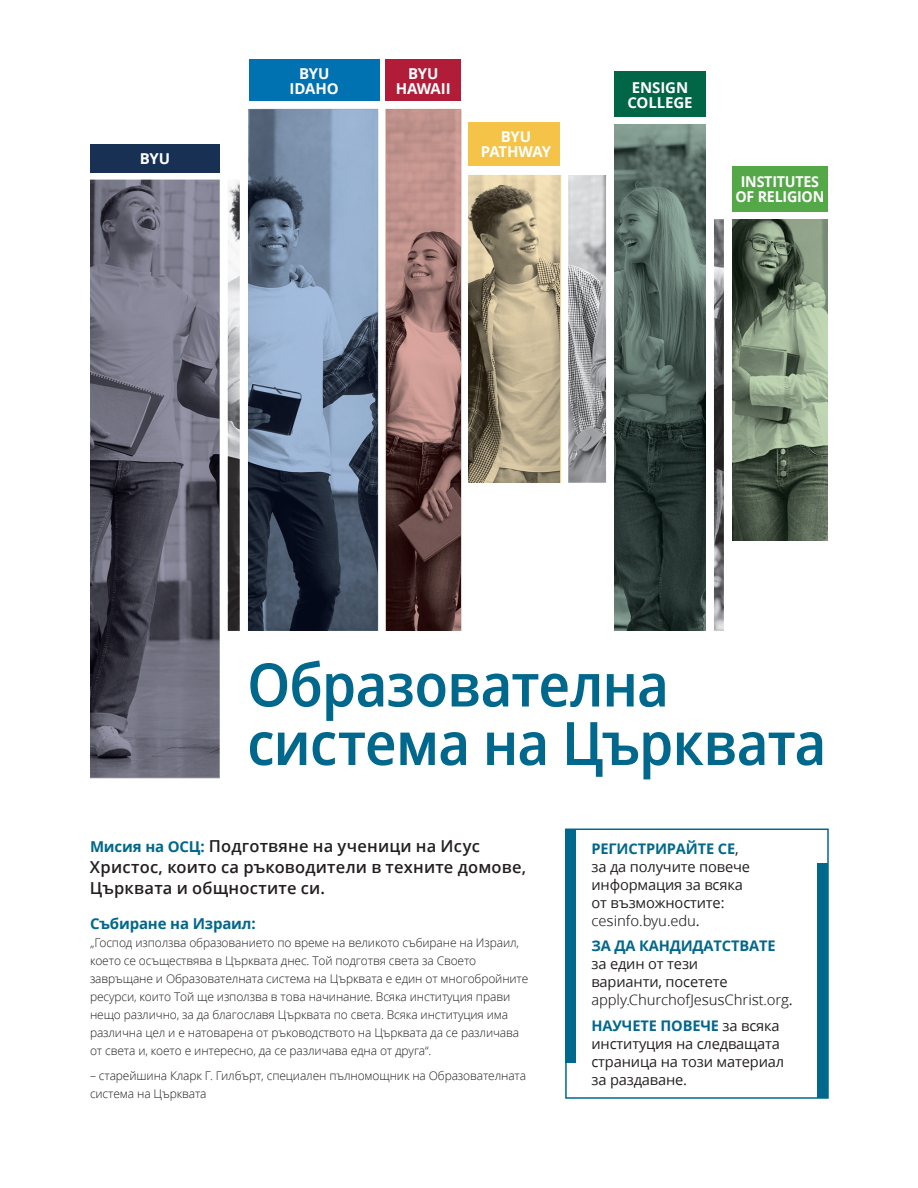
<style>
.page{position:relative;width:918px;height:1188px;background:#fff}
.page>*{position:absolute;margin:0;border:0;box-sizing:border-box;transform-origin:0 0}
.t1{font:600 60px/58.5px "Zoram Condlds Lat";letter-spacing:-.015em;color:#00688c}
.t2{font:600 16.5px/21px "Zoramlds Lat";letter-spacing:.01em;color:#231f20}
.t3{font:700 15px/15px "Zoramlds Lat";letter-spacing:-.015em;color:#fff;text-align:center}
.t4{font:700 15px/15px "Zoramlds Lat";letter-spacing:-.015em;color:#fff;text-align:center;scale:.95 1}
.t5{font:700 15px "Zoramlds Lat";letter-spacing:-.01em;color:#00688c}
.t6{font:14.7px/18px "Zoramlds Lat";letter-spacing:-.01em;color:#231f20}
.t7{font:700 14.7px "Zoramlds Lat";letter-spacing:-.01em;color:#00688c}
.t8{font:300 12px/18px "Zoramlds Lat";letter-spacing:-.01em;color:#231f20}
.s1{font-weight:700;font-size:15px;color:#00688c}
.s2{font-weight:700;color:#00688c}
.s3{font-style:inherit}
</style>
<div class="page">
<img style="left:228px;top:124px;width:496px;height:507px">
<div style="left:565px;top:829px;width:11px;height:233px;background:#00688c"></div>
<div style="left:817px;top:863px;width:11px;height:235px;background:#00688c"></div>
<div style="left:90px;top:144px;width:130px;height:28px;background:#193055"></div>
<div style="left:249px;top:59px;width:131px;height:42px;background:#0071b1"></div>
<div style="left:385px;top:59px;width:76px;height:42px;background:#b11d38"></div>
<div style="left:468px;top:122px;width:92px;height:44px;background:#f5c347"></div>
<div style="left:614px;top:72px;width:92px;height:45px;background:#006646"></div>
<div style="left:732px;top:167px;width:96px;height:45px;background:#55a848"></div>
<svg style="left:90px;top:180px;width:130px;height:598px;background:#636271"></svg>
<img style="left:249px;top:109px;width:129px;height:522px">
<hr style="left:378px;top:109px;width:1px;height:522px;background:#7598cb">
<svg style="left:385px;top:109px;width:76px;height:522px"></svg>
<img style="left:386px;top:109px;width:74px;height:522px">
<hr style="left:461px;top:109px;width:1px;height:522px;background:#c4776e">
<img style="left:468px;top:175px;width:92px;height:308px">
<hr style="left:560px;top:175px;width:1px;height:308px;background:#f8d588">
<img style="left:614px;top:125px;width:92px;height:506px">
<img style="left:732px;top:219px;width:96px;height:322px">
<p class="t3" style="left:140px;top:151px;width:32px">BYU</p>
<p class="t3" style="left:290px;top:66px;width:51px">BYU<br>IDAHO</p>
<p class="t3" style="left:396px;top:66px;width:57px">BYU<br>HAWAII</p>
<p class="t3" style="left:481px;top:130px;width:72px">BYU<br>PATHWAY</p>
<p class="t3" style="left:627px;top:80px;width:67px;text-align:left">ENSIGN<br>COLLEGE</p>
<p class="t4" style="left:736px;top:175px;width:95px">INSTITUTES<br>OF RELIGION</p>
<h1 class="t1" style="left:247px;top:656px;width:581px">Образователна система на Църквата</h1>
<h2 class="t2" style="left:90px;top:836px;width:438px"><span class="s1">Мисия на ОСЦ:</span> Подготвяне на ученици на Исус<br>Христос, които са ръководители в техните домове,<br>Църквата и общностите си.</h2>
<p class="t5" style="left:90px;top:912px;width:167px">Събиране на Израил:</p>
<p class="t8" style="left:90px;top:933px;width:440px">„Господ използва образованието по време на великото събиране на Израил, което се осъществява в Църквата днес. Той подготвя света за Своето завръщане и Образователната система на Църквата е един от многобройните ресурси, които Той ще използва в това начинание. Всяка институция прави нещо различно, за да благославя Църквата по света. Всяка институция има различна цел и е натоварена от ръководството на Църквата да се различава от света и, което е интересно, да се различава една от друга“.</p>
<p class="t8" style="left:90px;top:1067px;width:438px">– старейшина Кларк Г. Гилбърт, специален пълномощник на Образователната система на Църквата</p>
<p class="t6" style="left:591px;top:839px;width:160px"><span class="s2">РЕГИСТРИРАЙТЕ СЕ</span> , за да получите повече информация за всяка от възможностите: <span class="s3">cesinfo.byu.edu</span> .</p>
<p class="t7" style="left:591px;top:935px;width:186px">ЗА ДА КАНДИДАТСТВАТЕ</p>
<p class="t6" style="left:591px;top:955px;width:203px">за един от тези<br>варианти, посетете<br><span class="s3">apply .ChurchofJesusChrist .org</span> .</p>
<p class="t6" style="left:591px;top:1017px;width:194px"><span class="s2">НАУЧЕТЕ ПОВЕЧЕ</span> за всяка институция на следващата страница на този материал за раздаване.</p>
</div>
